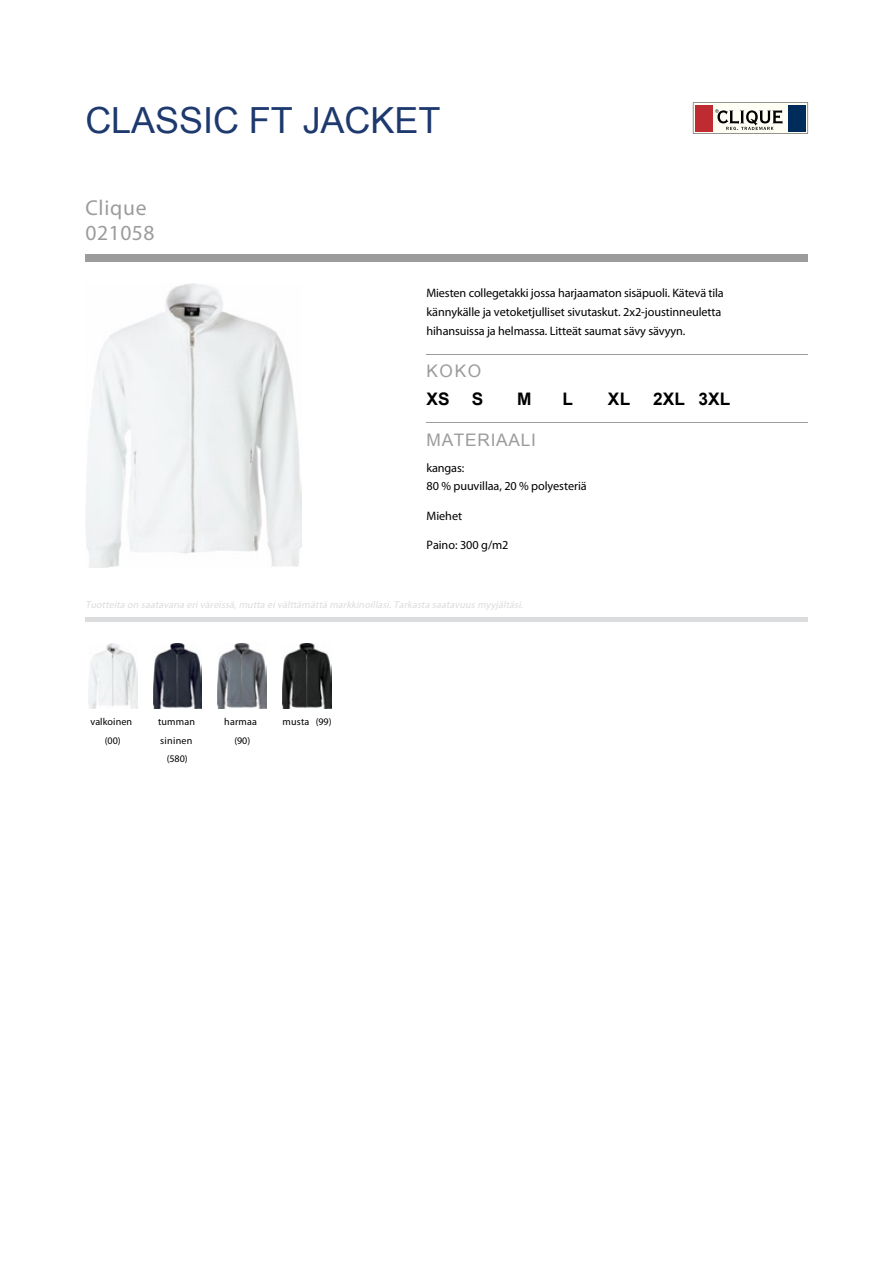
<style>
.page{position:relative;width:893px;height:1263px;background:#fff}
.page>*{position:absolute;margin:0;border:0;box-sizing:border-box;transform-origin:0 0}
.t1{font:36px "Arial";color:#1d396e}
.t2{font:21.6px/26px "f 1 kvye 06 viv ei 1 1 qv 263 mk 4 hjts";letter-spacing:.03em;color:#9c9c9c}
.t3{font:17.25px "Arial";letter-spacing:.04em;color:#9c9c9c}
.t4{font:700 17.25px "Arial";color:#000}
.t5{font:12.3px/18.8px "f 1 kvye 06 viv ei 1 1 qv 263 mk 4 hjts";letter-spacing:-.01em;color:#000}
.t6{font:italic 10.05px "f 1 kvye 06 viv ei 1 1 qv 263 mk 4 hjts";color:#dbdcdd}
.t7{font:10.05px/18.8px "f 1 kvye 06 viv ei 1 1 qv 263 mk 4 hjts";letter-spacing:.015em;color:#000;text-align:center}
</style>
<div class="page">
<hr style="left:85px;top:618px;width:723px;height:4px;background:#dbdcdd">
<img style="left:85px;top:284px;width:216px;height:284px">
<hr style="left:427px;top:354px;width:381px;height:1px;background:#9c9c9c">
<hr style="left:427px;top:422px;width:381px;height:1px;background:#9c9c9c">
<div style="left:85px;top:254px;width:723px;height:8px;background:#9c9c9c"></div>
<svg style="left:693px;top:103px;width:115px;height:31px"></svg>
<img style="left:88px;top:643px;width:49px;height:65px">
<img style="left:153px;top:643px;width:49px;height:65px">
<img style="left:218px;top:643px;width:49px;height:65px">
<img style="left:283px;top:643px;width:49px;height:65px">
<h1 class="t1" style="left:85px;top:97px;width:356px">CLASSIC FT JACKET</h1>
<h2 class="t2" style="left:85px;top:194px;width:71px">Clique<br>021058</h2>
<p class="t5" style="left:427px;top:284px;width:299px">Miesten collegetakki jossa harjaamaton sisäpuoli. Kätevä tila kännykälle ja vetoketjulliset sivutaskut. 2x2-joustinneuletta hihansuissa ja helmassa. Litteät saumat sävy sävyyn.</p>
<h3 class="t3" style="left:427px;top:360px;width:56px">KOKO</h3>
<h3 class="t4" style="left:427px;top:387px;width:25px">XS</h3>
<h3 class="t4" style="left:472px;top:387px;width:13px">S</h3>
<h3 class="t4" style="left:517px;top:387px;width:16px">M</h3>
<h3 class="t4" style="left:563px;top:387px;width:12px">L</h3>
<h3 class="t4" style="left:608px;top:387px;width:24px">XL</h3>
<h3 class="t4" style="left:653px;top:387px;width:79px">2XL 3XL</h3>
<h3 class="t3" style="left:427px;top:428px;width:111px">MATERIAALI</h3>
<p class="t5" style="left:427px;top:458px;width:162px">kangas:<br>80 % puuvillaa, 20 % polyesteriä</p>
<p class="t5" style="left:427px;top:506px;width:37px">Miehet</p>
<p class="t5" style="left:427px;top:535px;width:84px">Paino: 300 g/m2</p>
<p class="t6" style="left:85px;top:599px;width:442px">Tuotteita on saatavana eri väreissä,mutta ei välttämättä markkinoillasi.Tarkasta saatavuusmyyjältäsi.</p>
<p class="t7" style="left:90px;top:712px;width:43px">valkoinen (00)</p>
<p class="t7" style="left:158px;top:712px;width:38px">tumman sininen (580)</p>
<p class="t7" style="left:224px;top:712px;width:34px">harmaa (90)</p>
<p class="t7" style="left:283px;top:712px;width:50px">musta (99)</p>
</div>
